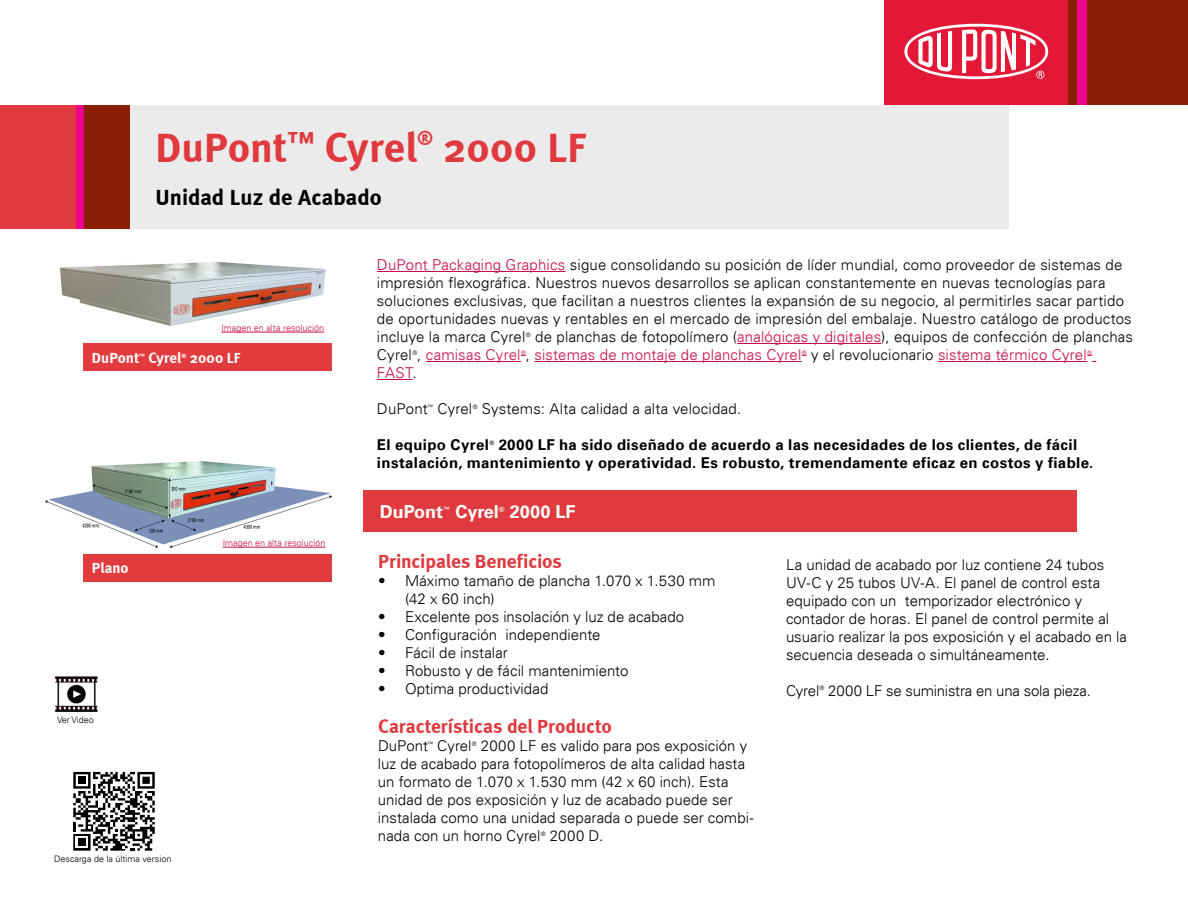
<style>
.page{position:relative;width:1188px;height:918px;background:#fff}
.page>*{position:absolute;margin:0;border:0;box-sizing:border-box;transform-origin:0 0}
.t1{font:700 42px "Meta";letter-spacing:.005em;color:#e03a3e}
.t2{font:700 22.5px "Meta";color:#000}
.t3{font:700 19.5px "Meta";letter-spacing:-.005em;color:#e03a3e}
.t4{font:700 18px "Univers LT";color:#fff}
.t5{font:300 15px/18px "Univers LT";letter-spacing:.005em;color:#000}
.t6{font:300 15px/18px "Univers LT";letter-spacing:.01em;color:#c80c47}
.t7{font:700 15px/18px "Univers LT";letter-spacing:.025em;color:#000}
.t8{font:300 15px "Univers LT";letter-spacing:-.015em;color:#000}
.t9{font:700 15px "Meta";letter-spacing:.005em;color:#fff}
.t10{font:300 9px "Univers LT";color:#c80c47}
.t11{font:300 9px "Univers LT";color:#000}
.t12{font:700 7.2px "Univers LT";color:#fff}
.t13{font:300 6px "Univers LT";color:#000}
.t14{font:300 6px "Univers LT";color:#c80c47}
.t15{font:700 6px "Meta";color:#fff}
.t16{font:700 6px "Univers LT";color:#000}
.s1{color:#c80c47}
.s2{color:#000}
</style>
<div class="page">
<hr style="left:377px;top:271px;width:189px;height:1px;background:#c80c47">
<hr style="left:737px;top:343px;width:144px;height:1px;background:#c80c47">
<hr style="left:426px;top:361px;width:95px;height:1px;background:#c80c47">
<hr style="left:535px;top:361px;width:267px;height:1px;background:#c80c47">
<hr style="left:938px;top:361px;width:149px;height:1px;background:#c80c47">
<hr style="left:377px;top:379px;width:36px;height:1px;background:#c80c47">
<div style="left:363px;top:490px;width:714px;height:42px;background:#e03a3e"></div>
<div style="left:83px;top:344px;width:249px;height:27px;background:#e23b3e"></div>
<div style="left:83px;top:554px;width:249px;height:27px;background:#e23b3e"></div>
<div style="left:75px;top:105px;width:9px;height:124px;background:#ec008c"></div>
<div style="left:0;top:105px;width:76px;height:124px;background:#e03a3e"></div>
<div style="left:84px;top:105px;width:46px;height:124px;background:#8a1f03"></div>
<div style="left:131px;top:105px;width:878px;height:124px;background:#ebebec"></div>
<img style="left:55px;top:676px;width:43px;height:35px">
<img style="left:45px;top:462px;width:287px;height:85px">
<hr style="left:223px;top:547px;width:102px;height:1px;background:#c80c47">
<img style="left:60px;top:263px;width:266px;height:63px">
<hr style="left:221px;top:332px;width:103px;height:1px;background:#c80c47">
<div style="left:1068px;top:0;width:120px;height:104px;background:#8a1f03"></div>
<div style="left:1077px;top:0;width:10px;height:104px;background:#ec098d"></div>
<div style="left:885px;top:0;width:183px;height:104px;background:#e31837"></div>
<svg style="left:904px;top:24px;width:144px;height:55px"></svg>
<svg style="left:73px;top:772px;width:82px;height:79px"></svg>
<h1 class="t1" style="left:156px;top:122px;width:432px">DuPont<sup>™</sup> Cyrel<sup>®</sup> 2000 LF</h1>
<h2 class="t2" style="left:156px;top:184px;width:228px">Unidad Luz de Acabado</h2>
<p class="t10" style="left:221px;top:323px;width:104px">Imagen en alta resolución</p>
<p class="t9" style="left:92px;top:349px;width:49px">DuPont</p>
<p class="t15" style="left:139px;top:352px;width:8px">™</p>
<p class="t9" style="left:148px;top:349px;width:35px">Cyrel</p>
<p class="t15" style="left:181px;top:352px;width:6px">®</p>
<p class="t9" style="left:190px;top:349px;width:52px">2000 LF</p>
<p class="t9" style="left:92px;top:559px;width:38px">Plano</p>
<p class="t10" style="left:223px;top:538px;width:104px">Imagen en alta resolución</p>
<p class="t11" style="left:57px;top:714px;width:38px">Ver Video</p>
<p class="t11" style="left:54px;top:854px;width:119px">Descarga de la última version</p>
<p class="t5" style="left:377px;top:256px;width:756px"><span class="s1">DuPont Packaging Graphics</span> sigue consolidando su posición de líder mundial, como proveedor de sistemas de impresión flexográfica. Nuestros nuevos desarrollos se aplican constantemente en nuevas tecnologías para soluciones exclusivas, que facilitan a nuestros clientes la expansión de su negocio, al permitirles sacar partido de oportunidades nuevas y rentables en el mercado de impresión del embalaje. Nuestro catálogo de productos incluye la marca Cyrel</p>
<p class="t6" style="left:377px;top:328px;width:758px;text-indent:158px"><span class="s2">de planchas de fotopolímero (</span>analógicas y digitales<span class="s2">), equipos de confección de planchas<br>Cyrel ,</span> camisas Cyrel <span class="s2">,</span> sistemas de montaje de planchas Cyrel</p>
<p class="t13" style="left:526px;top:331px;width:6px">®</p>
<p class="t13" style="left:412px;top:349px;width:6px">®</p>
<p class="t14" style="left:521px;top:349px;width:6px">®</p>
<p class="t14" style="left:802px;top:349px;width:6px">®</p>
<p class="t6" style="left:811px;top:346px;width:277px"><span class="s2">y el revolucionario</span> sistema térmico Cyrel</p>
<p class="t14" style="left:1087px;top:349px;width:6px">®</p>
<p class="t6" style="left:377px;top:364px;width:41px">FAST<span class="s2">.</span></p>
<p class="t5" style="left:377px;top:400px;width:52px">DuPont</p>
<p class="t13" style="left:427px;top:403px;width:7px">™</p>
<p class="t5" style="left:437px;top:400px;width:36px">Cyrel</p>
<p class="t13" style="left:473px;top:403px;width:6px">®</p>
<p class="t5" style="left:482px;top:400px;width:261px">Systems: Alta calidad a alta velocidad.</p>
<p class="t7" style="left:377px;top:436px;width:114px">El equipo Cyrel</p>
<p class="t16" style="left:490px;top:439px;width:6px">®</p>
<p class="t7" style="left:377px;top:436px;width:718px;text-indent:122px">2000 LF ha sido diseñado de acuerdo a las necesidades de los clientes, de fácil instalación, mantenimiento y operatividad. Es robusto, tremendamente eficaz en costos y fiable.</p>
<p class="t4" style="left:380px;top:501px;width:65px">DuPont</p>
<p class="t12" style="left:443px;top:505px;width:9px">™</p>
<p class="t4" style="left:455px;top:501px;width:45px">Cyrel</p>
<p class="t12" style="left:499px;top:505px;width:7px">®</p>
<p class="t4" style="left:510px;top:501px;width:67px">2000 LF</p>
<h3 class="t3" style="left:378px;top:550px;width:185px">Principales Beneficios</h3>
<p class="t5" style="left:405px;top:572px;width:312px;text-indent:-27px">• Máximo tamaño de plancha 1.070 x 1.530 mm (42 x 60 inch)</p>
<p class="t5" style="left:378px;top:608px;width:308px">• Excelente pos insolación y luz de acabado</p>
<p class="t5" style="left:378px;top:626px;width:224px">• Configuración independiente</p>
<p class="t5" style="left:378px;top:644px;width:131px">• Fácil de instalar</p>
<p class="t5" style="left:378px;top:662px;width:252px">• Robusto y de fácil mantenimiento</p>
<p class="t5" style="left:378px;top:680px;width:172px">• Optima productividad</p>
<h3 class="t3" style="left:378px;top:715px;width:235px">Características del Producto</h3>
<p class="t5" style="left:378px;top:737px;width:51px">DuPont</p>
<p class="t13" style="left:428px;top:740px;width:7px">™</p>
<p class="t5" style="left:437px;top:737px;width:36px">Cyrel</p>
<p class="t13" style="left:472px;top:740px;width:6px">®</p>
<p class="t5" style="left:786px;top:555px;width:343px">La unidad de acabado por luz contiene 24 tubos UV-C y 25 tubos UV-A. El panel de control esta equipado con un temporizador electrónico y contador de horas. El panel de control permite al usuario realizar la pos exposición y el acabado en la secuencia deseada o simultáneamente.</p>
<p class="t5" style="left:786px;top:681px;width:35px">Cyrel</p>
<p class="t13" style="left:820px;top:685px;width:6px">®</p>
<p class="t8" style="left:828px;top:681px;width:264px">2000 LF se suministra en una sola pieza.</p>
<p class="t5" style="left:378px;top:737px;width:377px;text-indent:103px">2000 LF es valido para pos exposición y luz de acabado para fotopolímeros de alta calidad hasta un formato de 1.070 x 1.530 mm (42 x 60 inch). Esta unidad de pos exposición y luz de acabado puede ser instalada como una unidad separada o puede ser combi&shy;nada con un horno Cyrel</p>
<p class="t13" style="left:541px;top:830px;width:6px">®</p>
<p class="t5" style="left:550px;top:827px;width:55px">2000 D.</p>
</div>
